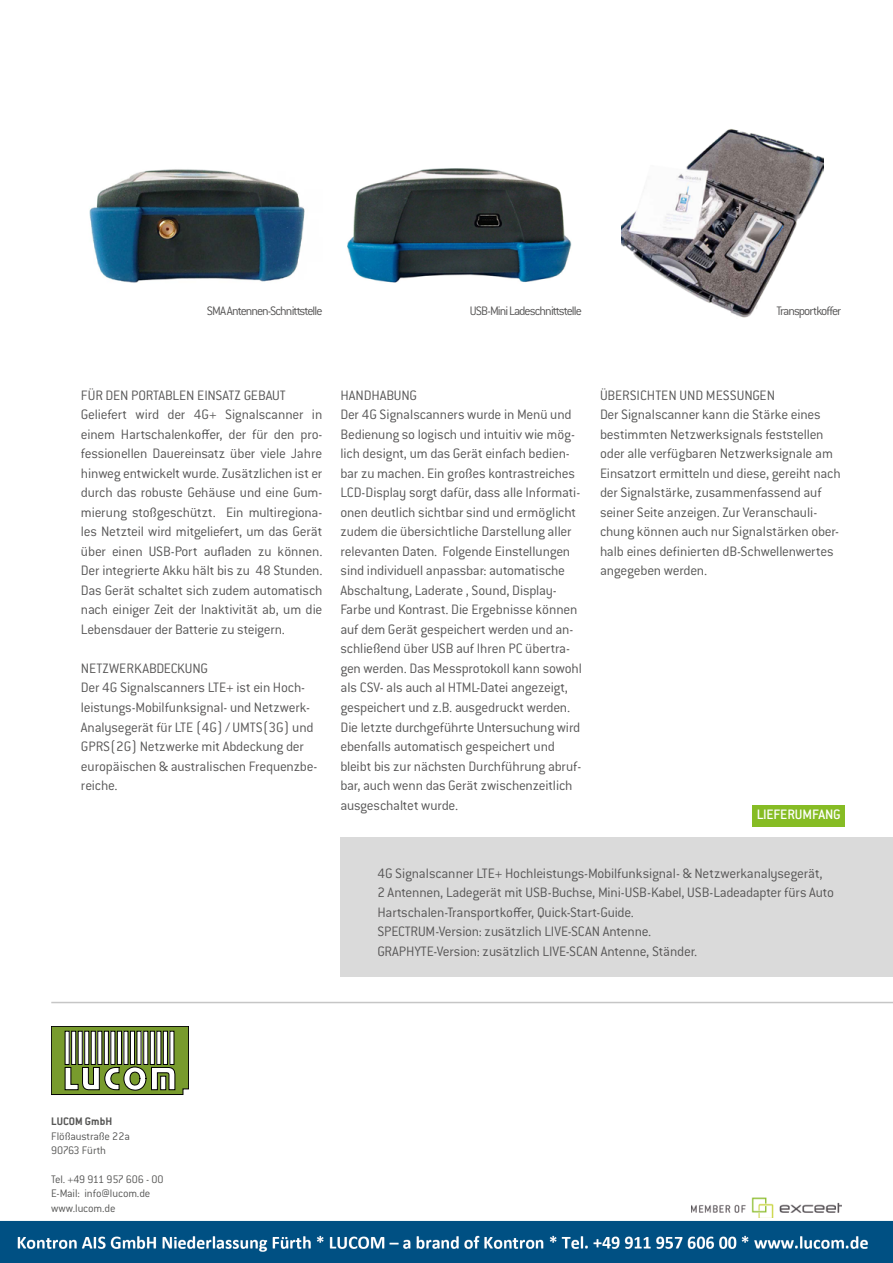
<style>
.page{position:relative;width:893px;height:1263px;background:#fff}
.page>*{position:absolute;margin:0;border:0;box-sizing:border-box;transform-origin:0 0}
.t1{font:300 15px/19.5px "Conduit ITC Std";letter-spacing:-.015em;color:#575656}
.t2{font:300 15px/19.5px "Conduit ITC Std";letter-spacing:-.015em;color:#575756}
.t3{font:500 15px "Conduit ITC Std";letter-spacing:-.015em;color:#fff}
.t4{font:300 13.5px "Conduit ITC Std";letter-spacing:-.075em;color:#575656}
.t5{font:300 12px/14.4px "Conduit ITC Std";letter-spacing:-.015em;color:#575756}
.t6{font:700 12px "Conduit ITC Std";color:#575756}
</style>
<div class="page">
<hr style="left:51px;top:1002px;width:842px;height:1px;background:#c6c6c6">
<img style="left:0;top:129px;width:892px;height:1134px">
<p class="t4" style="left:207px;top:303px;width:117px">SMA Antennen-Schnittstelle</p>
<p class="t4" style="left:470px;top:303px;width:114px">USB-Mini Ladeschnittstelle</p>
<p class="t4" style="left:776px;top:303px;width:66px">Transportkoffer</p>
<p class="t1" style="left:81px;top:385px;width:243px">FÜR DEN PORTABLEN EINSATZ GEBAUT Geliefert wird der 4G+ Signalscanner in einem Hartschalenkoffer, der für den pro&shy;fessionellen Dauereinsatz über viele Jahre hinweg entwickelt wurde. Zusätzlichen ist er durch das robuste Gehäuse und eine Gum&shy;mierung stoßgeschützt. Ein multiregiona&shy;les Netzteil wird mitgeliefert, um das Gerät über einen USB-Port aufladen zu können.<br>Der integrierte Akku hält bis zu 48 Stunden.<br>Das Gerät schaltet sich zudem automatisch nach einiger Zeit der Inaktivität ab, um die Lebensdauer der Batterie zu steigern.</p>
<p class="t1" style="left:81px;top:658px;width:238px">NETZWERKABDECKUNG<br>Der 4G Signalscanners LTE+ ist ein Hoch&shy;leistungs-Mobilfunksignal- und Netzwerk-Analysegerät für LTE (4G) / UMTS(3G) und GPRS(2G) Netzwerke mit Abdeckung der europäischen &amp; australischen Frequenzbe&shy;reiche.</p>
<p class="t1" style="left:340px;top:385px;width:243px">HANDHABUNG<br>Der 4G Signalscanners wurde in Menü und Bedienung so logisch und intuitiv wie mög&shy;lich designt, um das Gerät einfach bedien&shy;bar zu machen. Ein großes kontrastreiches LCD-Display sorgt dafür, dass alle Informati&shy;onen deutlich sichtbar sind und ermöglicht zudem die übersichtliche Darstellung aller relevanten Daten. Folgende Einstellungen sind individuell anpassbar: automatische Abschaltung, Laderate , Sound, Display-Farbe und Kontrast. Die Ergebnisse können auf dem Gerät gespeichert werden und an&shy;schließend über USB auf Ihren PC übertra&shy;gen werden. Das Messprotokoll kann sowohl als CSV- als auch al HTML-Datei angezeigt, gespeichert und z.B. ausgedruckt werden.<br>Die letzte durchgeführte Untersuchung wird ebenfalls automatisch gespeichert und bleibt bis zur nächsten Durchführung abruf&shy;bar, auch wenn das Gerät zwischenzeitlich ausgeschaltet wurde.</p>
<p class="t2" style="left:600px;top:385px;width:242px">ÜBERSICHTEN UND MESSUNGEN<br>Der Signalscanner kann die Stärke eines bestimmten Netzwerksignals feststellen oder alle verfügbaren Netzwerksignale am Einsatzort ermitteln und diese, gereiht nach der Signalstärke, zusammenfassend auf seiner Seite anzeigen. Zur Veranschauli&shy;chung können auch nur Signalstärken ober&shy;halb eines definierten dB-Schwellenwertes angegeben werden.</p>
<p class="t3" style="left:757px;top:805px;width:85px">LIEFERUMFANG</p>
<p class="t1" style="left:377px;top:863px;width:458px">4G Signalscanner LTE+ Hochleistungs-Mobilfunksignal- &amp; Netzwerkanalysegerät, 2 Antennen, Ladegerät mit USB-Buchse, Mini-USB-Kabel, USB-Ladeadapter fürs Auto Hartschalen-Transportkoffer, Quick-Start-Guide.<br>SPECTRUM-Version: zusätzlich LIVE-SCAN Antenne.<br>GRAPHYTE-Version: zusätzlich LIVE-SCAN Antenne, Ständer.</p>
<p class="t6" style="left:51px;top:1114px;width:62px">LUCOM GmbH</p>
<p class="t5" style="left:51px;top:1128px;width:80px">Flößaustraße 22a<br>90763 Fürth</p>
<p class="t5" style="left:51px;top:1171px;width:114px">Tel. +49 911 957 606 - 00<br>E-Mail: info@lucom.de www.lucom.de</p>
</div>
